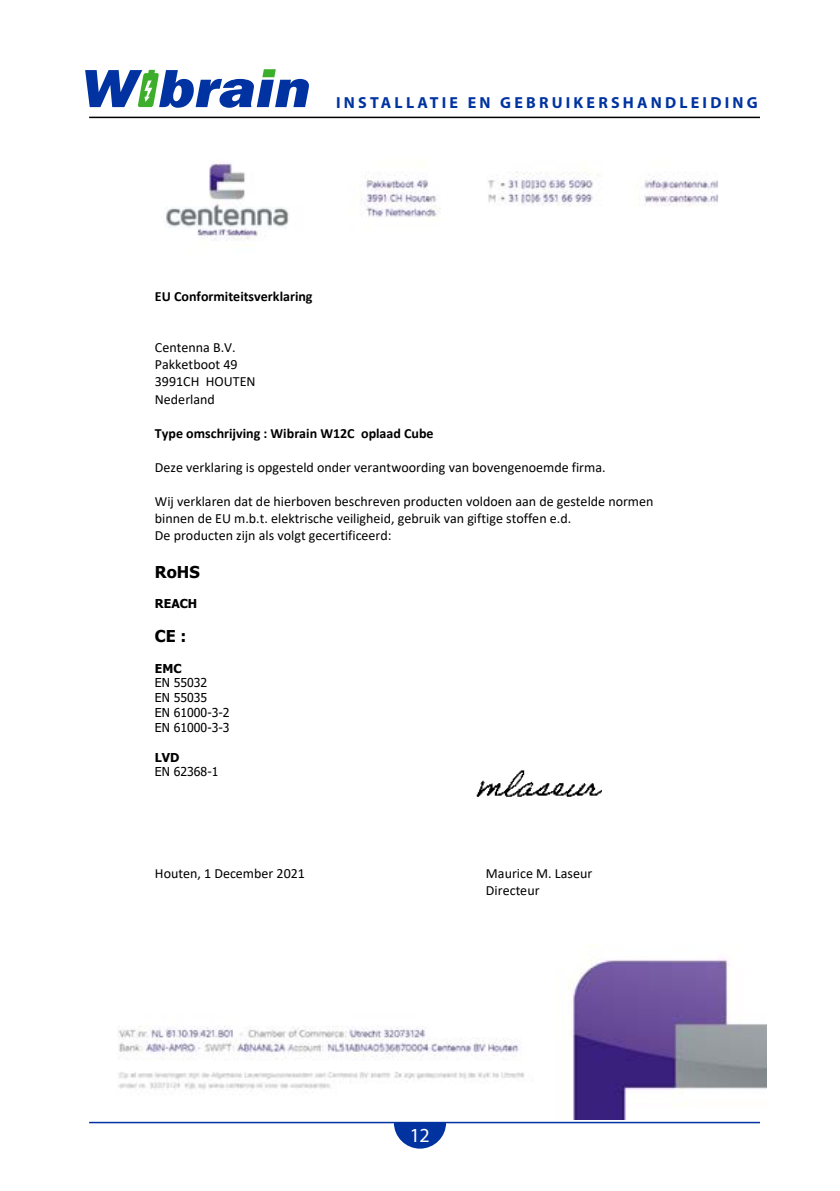
<style>
.page{position:relative;width:840px;height:1191px;background:#fff}
.page>*{position:absolute;margin:0;border:0;box-sizing:border-box;transform-origin:0 0}
.t1{font:20px "Myriad Pro";color:#fff}
.t2{font:700 16.4px "Tahoma";color:#000}
.t3{font:700 16px "Myriad Pro";letter-spacing:.2em;color:#0033a0}
.t4{font:14px/17px "Calibri";color:#000}
.t5{font:700 14px "Calibri";color:#000}
.t6{font:12.2px/14.8px "Tahoma";color:#000}
.t7{font:700 12.2px "Tahoma";color:#000}
</style>
<div class="page">
<svg style="left:393px;top:1123px;width:53px;height:25px"></svg>
<svg style="left:85px;top:69px;width:224px;height:39px"></svg>
<hr style="left:89px;top:117px;width:670px;height:1px;background:#000">
<hr style="left:89px;top:1121px;width:670px;height:2px;background:#0033a0">
<img style="left:118px;top:162px;width:647px;height:957px">
<img style="left:462px;top:766px;width:145px;height:35px">
<p class="t3" style="left:336px;top:92px;width:423px">INSTALLATIE EN GEBRUIKERSHANDLEIDING</p>
<p class="t5" style="left:155px;top:286px;width:159px">EU Conformiteitsverklaring</p>
<p class="t4" style="left:155px;top:339px;width:102px">Centenna B.V.<br>Pakketboot 49<br>3991CH HOUTEN<br>Nederland</p>
<p class="t5" style="left:155px;top:423px;width:280px">Type omschrijving : Wibrain W12C oplaad Cube</p>
<p class="t4" style="left:155px;top:458px;width:452px">Deze verklaring is opgesteld onder verantwoording van bovengenoemde firma.</p>
<p class="t4" style="left:155px;top:493px;width:500px">Wij verklaren dat de hierboven beschreven producten voldoen aan de gestelde normen binnen de EU m.b.t. elektrische veiligheid, gebruik van giftige stoffen e.d.<br>De producten zijn als volgt gecertificeerd:</p>
<p class="t2" style="left:155px;top:560px;width:46px">RoHS</p>
<p class="t7" style="left:155px;top:595px;width:44px">REACH</p>
<p class="t2" style="left:155px;top:624px;width:33px">CE :</p>
<p class="t7" style="left:155px;top:659px;width:28px">EMC</p>
<p class="t6" style="left:155px;top:676px;width:76px">EN 55032<br>EN 55035<br>EN 61000-3-2<br>EN 61000-3-3</p>
<p class="t7" style="left:155px;top:748px;width:26px">LVD</p>
<p class="t6" style="left:155px;top:765px;width:65px">EN 62368-1</p>
<p class="t4" style="left:155px;top:864px;width:151px">Houten, 1 December 2021</p>
<p class="t4" style="left:485px;top:864px;width:108px">Maurice M. Laseur<br>Directeur</p>
<h1 class="t1" style="left:410px;top:1122px;width:21px">12</h1>
</div>
